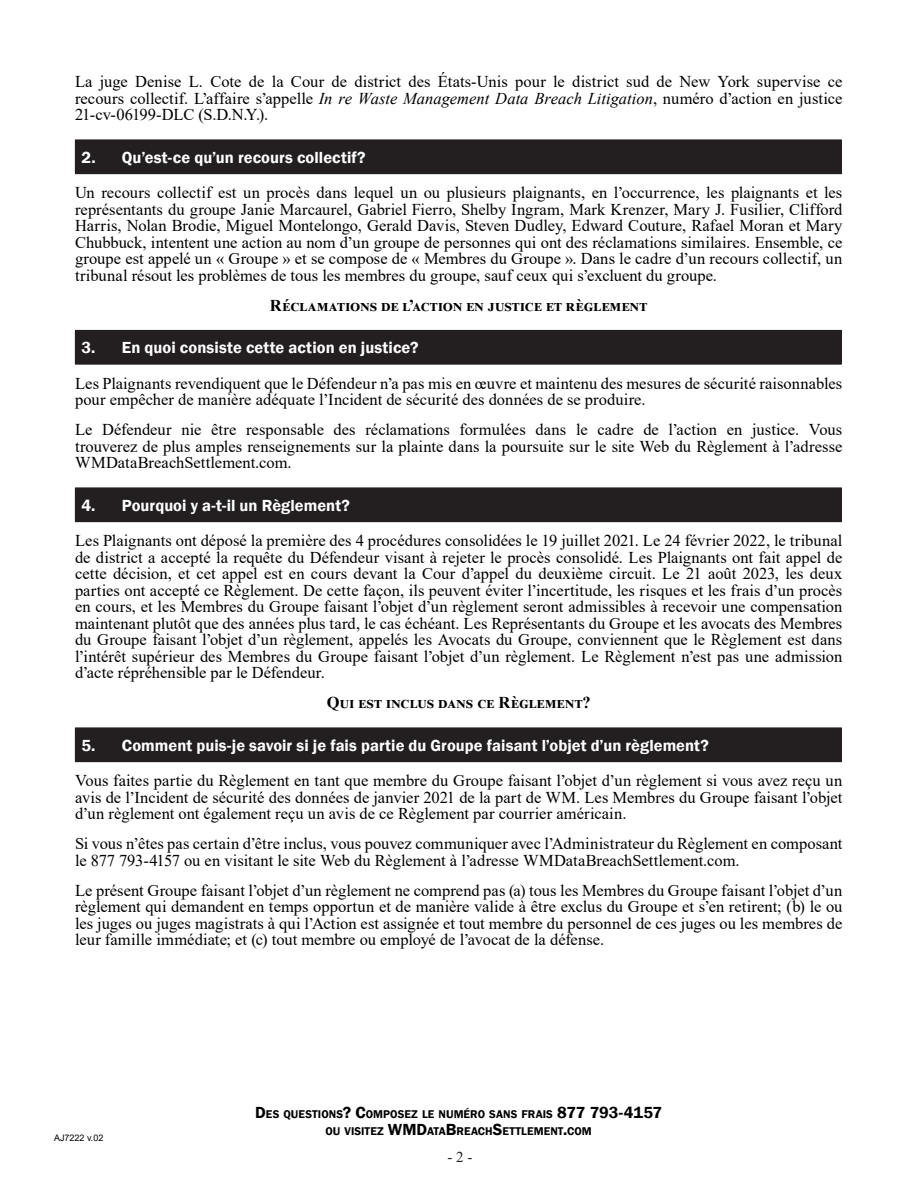
<style>
.page{position:relative;width:918px;height:1188px;background:#fff}
.page>*{position:absolute;margin:0;border:0;box-sizing:border-box;transform-origin:0 0}
.First_Page_Header{font:16.5px/16.5px "Times New Roman";color:#000;text-align:justify}
.Body_Copy{font:16.5px/16.5px "Times New Roman";color:#000;text-align:justify}
.t1{font:600 16.5px "Franklin Gothic";letter-spacing:.005em;color:#fff}
.Body_Copy-2{font:700 16.5px "Times New Roman";letter-spacing:.02em;color:#000}
.First_Page_Header-2{font:700 16.5px "Times New Roman";letter-spacing:.02em;color:#000}
.t2{font:15px "Times New Roman";color:#231f20}
.t3{font:600 11.55px/16.5px "Franklin Gothic";letter-spacing:.005em;color:#000;text-align:center}
.t4{font:9px "Arial";color:#000}
.s1{font-style:italic}
.s2{font-size:16.5px}
</style>
<div class="page">
<div style="left:75px;top:140px;width:766px;height:34px;background:#231f20"></div>
<hr style="left:841px;top:140px;width:1px;height:33px;background:#231f20">
<hr style="left:75px;top:173px;width:767px;height:1px;background:#231f20">
<div style="left:75px;top:330px;width:766px;height:34px;background:#231f20"></div>
<hr style="left:75px;top:330px;width:767px;height:1px;background:#231f20">
<hr style="left:841px;top:331px;width:1px;height:33px;background:#231f20">
<hr style="left:75px;top:364px;width:767px;height:1px;background:#231f20">
<div style="left:75px;top:488px;width:766px;height:34px;background:#231f20"></div>
<hr style="left:841px;top:488px;width:1px;height:33px;background:#231f20">
<hr style="left:75px;top:521px;width:767px;height:1px;background:#231f20">
<div style="left:75px;top:728px;width:766px;height:34px;background:#231f20"></div>
<hr style="left:841px;top:728px;width:1px;height:33px;background:#231f20">
<hr style="left:75px;top:761px;width:767px;height:1px;background:#231f20">
<p class="Body_Copy" style="left:75px;top:73px;width:769px">La juge Denise L. Cote de la Cour de district des États-Unis pour le district sud de New York supervise ce recours collectif. L’affaire s’appelle <span class="s1">In re Waste Management Data Breach Litigation</span>, numéro d’action en justice 21-cv-06199-DLC (S.D.N.Y.).</p>
<p class="t1" style="left:81px;top:147px;width:286px">2. Qu’est-ce qu’un recours collectif?</p>
<p class="Body_Copy" style="left:75px;top:184px;width:769px">Un recours collectif est un procès dans lequel un ou plusieurs plaignants, en l’occurrence, les plaignants et les représentants du groupe Janie Marcaurel, Gabriel Fierro, Shelby Ingram, Mark Krenzer, Mary J. Fusilier, Clifford Harris, Nolan Brodie, Miguel Montelongo, Gerald Davis, Steven Dudley, Edward Couture, Rafael Moran et Mary Chubbuck, intentent une action au nom d’un groupe de personnes qui ont des réclamations similaires. Ensemble, ce groupe est appelé un « Groupe » et se compose de « Membres du Groupe ». Dans le cadre d’un recours collectif, un tribunal résout les problèmes de tous les membres du groupe, sauf ceux qui s’excluent du groupe.</p>
<p class="Body_Copy-2" style="left:270px;top:293px;width:379px">Réclamations de l’action en justice et règlement</p>
<p class="t1" style="left:81px;top:337px;width:339px">3. En quoi consiste cette action en justice?</p>
<p class="Body_Copy" style="left:75px;top:374px;width:769px">Les Plaignants revendiquent que le Défendeur n’a pas mis en œuvre et maintenu des mesures de sécurité raisonnables pour empêcher de manière adéquate l’Incident de sécurité des données de se produire.</p>
<p class="Body_Copy" style="left:75px;top:421px;width:769px">Le Défendeur nie être responsable des réclamations formulées dans le cadre de l’action en justice. Vous trouverez de plus amples renseignements sur la plainte dans la poursuite sur le site Web du Règlement à l’adresse WMDataBreachSettlement.com.</p>
<p class="t1" style="left:81px;top:495px;width:270px">4. Pourquoi y a-t-il un Règlement?</p>
<p class="First_Page_Header" style="left:75px;top:532px;width:769px">Les Plaignants ont déposé la première des 4 procédures consolidées le 19 juillet 2021. Le 24 février 2022, le tribunal de district a accepté la requête du Défendeur visant à rejeter le procès consolidé. Les Plaignants ont fait appel de cette décision, et cet appel est en cours devant la Cour d’appel du deuxième circuit. Le 21 août 2023, les deux parties ont accepté ce Règlement. De cette façon, ils peuvent éviter l’incertitude, les risques et les frais d’un procès en cours, et les Membres du Groupe faisant l’objet d’un règlement seront admissibles à recevoir une compensation maintenant plutôt que des années plus tard, le cas échéant. Les Représentants du Groupe et les avocats des Membres du Groupe faisant l’objet d’un règlement, appelés les Avocats du Groupe, conviennent que le Règlement est dans l’intérêt supérieur des Membres du Groupe faisant l’objet d’un règlement. Le Règlement n’est pas une admission d’acte répréhensible par le Défendeur.</p>
<p class="First_Page_Header-2" style="left:327px;top:691px;width:266px">Qui est inclus dans ce Règlement?</p>
<p class="t1" style="left:81px;top:735px;width:629px">5. Comment puis-je savoir si je fais partie du Groupe faisant l’objet d’un règlement?</p>
<p class="First_Page_Header" style="left:75px;top:772px;width:769px">Vous faites partie du Règlement en tant que membre du Groupe faisant l’objet d’un règlement si vous avez reçu un avis de l’Incident de sécurité des données de janvier 2021 de la part de WM. Les Membres du Groupe faisant l’objet d’un règlement ont également reçu un avis de ce Règlement par courrier américain.</p>
<p class="First_Page_Header" style="left:75px;top:835px;width:769px">Si vous n’êtes pas certain d’être inclus, vous pouvez communiquer avec l’Administrateur du Règlement en composant le 877 793-4157 ou en visitant le site Web du Règlement à l’adresse WMDataBreachSettlement.com.</p>
<p class="First_Page_Header" style="left:75px;top:881px;width:769px">Le présent Groupe faisant l’objet d’un règlement ne comprend pas (a) tous les Membres du Groupe faisant l’objet d’un règlement qui demandent en temps opportun et de manière valide à être exclus du Groupe et s’en retirent; (b) le ou les juges ou juges magistrats à qui l’Action est assignée et tout membre du personnel de ces juges ou les membres de leur famille immédiate; et (c) tout membre ou employé de l’avocat de la défense.</p>
<p class="t4" style="left:54px;top:1131px;width:51px">AJ7222 v.02</p>
<p class="t3" style="left:255px;top:1106px;width:409px"><span class="s2">D</span>ES QUESTIONS<span class="s2">? C</span>OMPOSEZ LE NUMÉRO SANS FRAIS <span class="s2">877 793-4157<br></span>OU VISITEZ <span class="s2">WMD</span>ATA<span class="s2">B</span>REACH<span class="s2">S</span>ETTLEMENT<span class="s2">.</span>COM</p>
<p class="t2" style="left:447px;top:1146px;width:26px">- 2 -</p>
</div>
